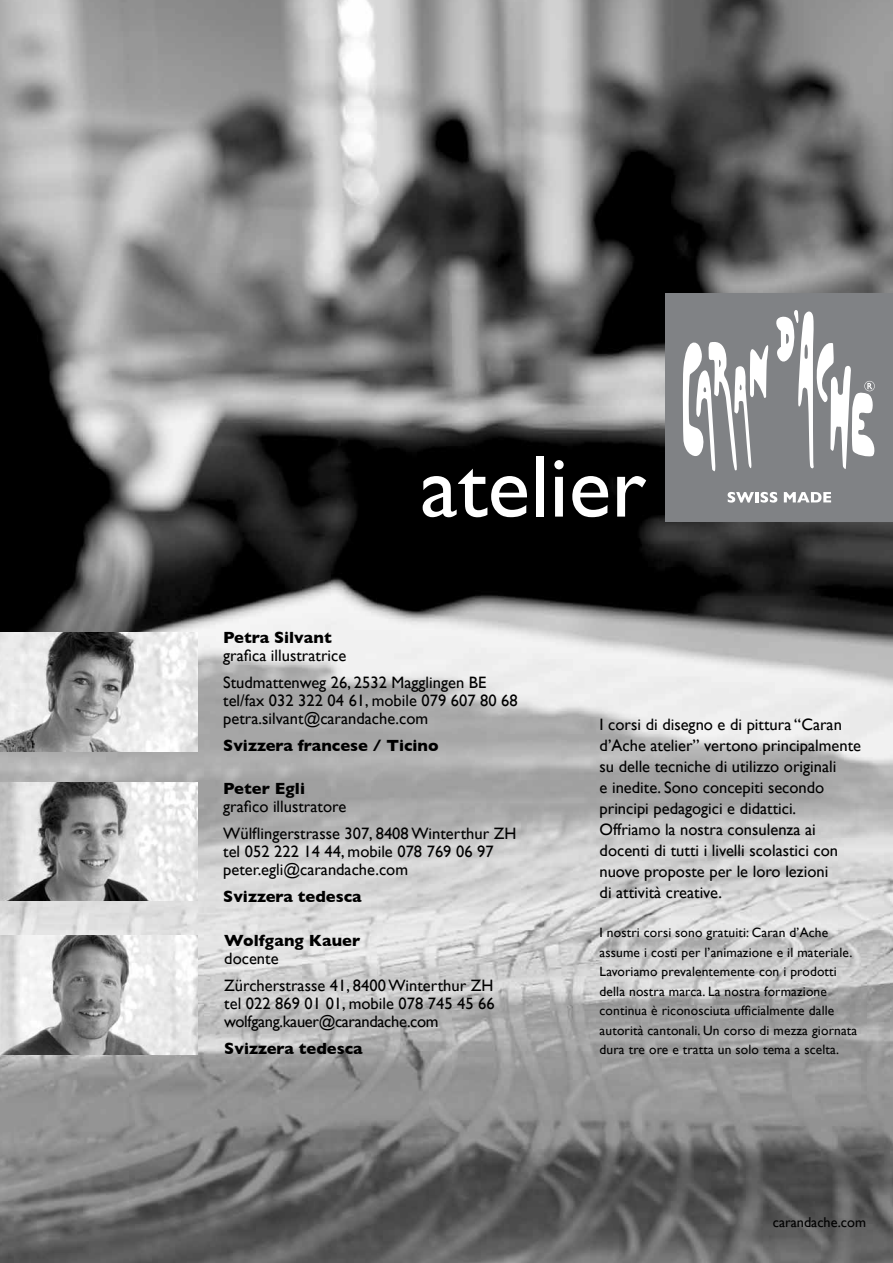
<style>
.page{position:relative;width:893px;height:1263px;background:#fff}
.page>*{position:absolute;margin:0;border:0;box-sizing:border-box;transform-origin:0 0}
.t1{font:88.5px "Gill Sans";color:#fff}
.t2{font:16.5px/21px "Gill Sans";color:#000}
.t3{font:700 16.5px "Gill Sans";color:#000}
.t4{font:16.5px/18px "Gill Sans";letter-spacing:-.02em;color:#000}
.t5{font:14.25px "Gill Sans";color:#000}
.t6{font:13.5px/19.5px "Gill Sans";letter-spacing:.01em;color:#000}
</style>
<div class="page">
<img style="left:0;top:0;width:893px;height:1263px">
<img style="left:0;top:936px;width:197px;height:118px">
<img style="left:0;top:782px;width:197px;height:119px">
<img style="left:0;top:632px;width:197px;height:119px">
<div style="left:666px;top:293px;width:227px;height:229px;background:#808285"></div>
<svg style="left:682px;top:342px;width:87px;height:130px"></svg>
<svg style="left:776px;top:310px;width:99px;height:159px"></svg>
<svg style="left:728px;top:492px;width:49px;height:11px"></svg>
<svg style="left:784px;top:492px;width:47px;height:10px"></svg>
<h1 class="t1" style="left:420px;top:435px;width:227px">atelier</h1>
<p class="t3" style="left:223px;top:628px;width:110px">Petra Silvant</p>
<p class="t2" style="left:223px;top:642px;width:265px;line-height:27px">grafica illustratrice<br>Studmattenweg 26, 2532 Magglingen BE</p>
<p class="t2" style="left:223px;top:691px;width:296px;line-height:18px">tel/fax 032 322 04 61, mobile 079 607 80 68 petra.silvant@carandache.com</p>
<p class="t3" style="left:223px;top:736px;width:217px">Svizzera francese / Ticino</p>
<p class="t3" style="left:223px;top:779px;width:83px">Peter Egli</p>
<p class="t2" style="left:223px;top:793px;width:295px;line-height:27px">grafico illustratore<br>Wülflingerstrasse 307, 8408 Winterthur ZH</p>
<p class="t2" style="left:223px;top:842px;width:272px;line-height:18px">tel 052 222 14 44, mobile 078 769 06 97 peter.egli@carandache.com</p>
<p class="t3" style="left:223px;top:887px;width:140px">Svizzera tedesca</p>
<p class="t3" style="left:224px;top:931px;width:137px">Wolfgang Kauer</p>
<p class="t2" style="left:224px;top:945px;width:271px;line-height:27px">docente<br>Zürcherstrasse 41, 8400 Winterthur ZH</p>
<p class="t4" style="left:224px;top:994px;width:272px">tel 022 869 01 01, mobile 078 745 45 66 wolfgang.kauer@carandache.com</p>
<p class="t3" style="left:224px;top:1039px;width:140px">Svizzera tedesca</p>
<p class="t2" style="left:600px;top:714px;width:263px">I corsi di disegno e di pittura “Caran d’Ache atelier” vertono principalmente su delle tecniche di utilizzo originali<br>e inedite. Sono concepiti secondo principi pedagogici e didattici.<br>Offriamo la nostra consulenza ai docenti di tutti i livelli scolastici con nuove proposte per le loro lezioni<br>di attività creative.</p>
<p class="t6" style="left:600px;top:923px;width:259px">I nostri corsi sono gratuiti: Caran d’Ache assume i costi per l’animazione e il materiale.<br>Lavoriamo prevalentemente con i prodotti della nostra marca. La nostra formazione continua è riconosciuta ufficialmente dalle autorità cantonali. Un corso di mezza giornata dura tre ore e tratta un solo tema a scelta.</p>
<p class="t5" style="left:773px;top:1214px;width:95px">carandache.com</p>
</div>
